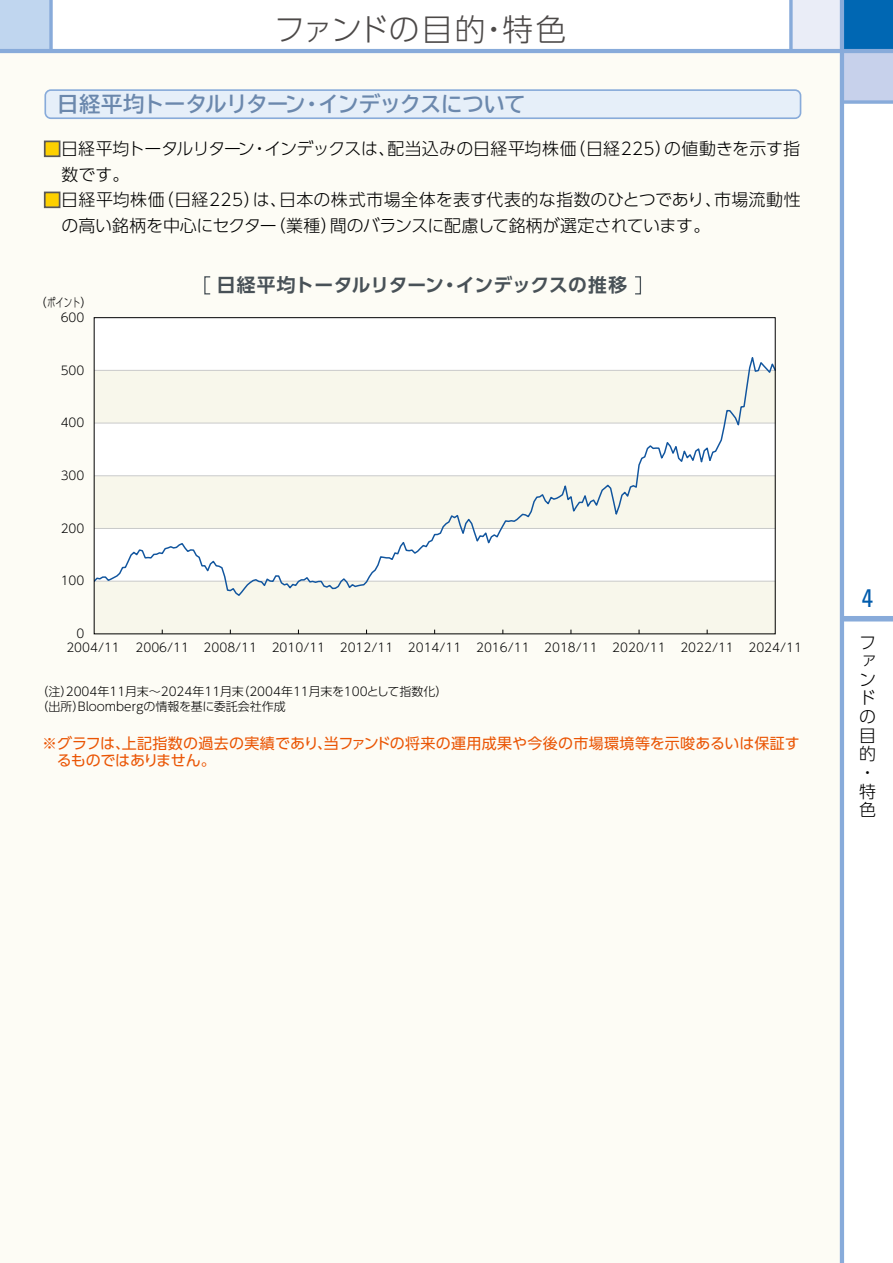
<style>
.page{position:relative;width:893px;height:1263px;background:#fff}
.page>*{position:absolute;margin:0;border:0;box-sizing:border-box;transform-origin:0 0}
.t1{font:300 30.75px "UD Shin Go Pro";letter-spacing:.005em;color:#4c4948}
.t2{font:condensed 25.5px "Univers";color:#005bac}
.t3{font:700 21.3px "TBUD Go Std";letter-spacing:-.025em;color:#6b88ad}
.t4{font:700 18.75px "UD Shin Go Pro De";color:#485157}
.t5{font:300 16.95px/18.6px "UD Shin Go Pro";letter-spacing:.005em;color:#000}
.t6{font:15px/17px "UD Shin Go Pro";letter-spacing:.005em;color:#ea5504}
.t7{font:300 12px/15px "UD Shin Go Pro";color:#000}
.s1{font-size:17.25px;color:#fdd000}
</style>
<div class="page">
<div style="left:0;top:0;width:51px;height:51px;background:#c0d6ef"></div>
<div style="left:842px;top:0;width:51px;height:51px;background:#0067b3"></div>
<div style="left:842px;top:51px;width:51px;height:51px;background:#c7d1eb"></div>
<div style="left:791px;top:0;width:51px;height:51px;background:#eaedf7"></div>
<svg style="left:49px;top:0;width:4px;height:49px"></svg>
<div style="left:0;top:51px;width:842px;height:1212px;background:#fdfcf5"></div>
<div style="left:842px;top:616px;width:51px;height:5px;background:#88abda"></div>
<hr style="left:840px;top:0;width:4px;height:1263px;background:#88abda">
<hr style="left:0;top:49px;width:893px;height:4px;background:#88abda">
<svg style="left:844px;top:100px;width:49px;height:4px"></svg>
<svg style="left:789px;top:0;width:4px;height:49px"></svg>
<svg style="left:44px;top:89px;width:757px;height:30px;background:#dbe7f5"></svg>
<div style="left:44px;top:141px;width:16px;height:16px;border:2px solid #595757"></div>
<div style="left:44px;top:192px;width:16px;height:16px;border:2px solid #595757"></div>
<div style="left:204px;top:276px;width:7px;height:18px;border:1px solid #485157"></div>
<div style="left:634px;top:276px;width:7px;height:18px;border:1px solid #485157"></div>
<div style="left:94px;top:317px;width:681px;height:317px;background:#fff"></div>
<div style="left:94px;top:581px;width:681px;height:53px;background:#f8f7eb"></div>
<svg style="left:96px;top:357px;width:677px;height:239px"></svg>
<h1 class="t1" style="left:274px;top:4px;width:294px">ファンドの目的・特色</h1>
<h3 class="t3" style="left:57px;top:87px;width:470px">日経平均トータルリターン・インデックスについて</h3>
<h3 class="t5" style="left:62px;top:136px;width:740px;line-height:25.3px;text-indent:-18px"><span class="s1">■</span>日経平均トータルリターン・インデックスは、配当込みの日経平均株価（日経225）の値動きを示す指数です。</h3>
<h3 class="t5" style="left:62px;top:187px;width:741px;line-height:25.3px;text-indent:-18px"><span class="s1">■</span>日経平均株価（日経225）は、日本の株式市場全体を表す代表的な指数のひとつであり、市場流動性の高い銘柄を中心にセクター（業種）間のバランスに配慮して銘柄が選定されています。</h3>
<p class="t7" style="left:35px;top:294px;width:59px">（ポイント）</p>
<p class="t7" style="left:61px;top:310px;width:25px">600</p>
<p class="t7" style="left:61px;top:362px;width:25px">500</p>
<p class="t7" style="left:61px;top:415px;width:25px">400</p>
<p class="t7" style="left:61px;top:468px;width:25px">300</p>
<p class="t7" style="left:61px;top:520px;width:25px">200</p>
<p class="t7" style="left:61px;top:573px;width:25px">100</p>
<p class="t7" style="left:76px;top:626px;width:9px">0</p>
<h3 class="t4" style="left:217px;top:270px;width:412px">日経平均トータルリターン・インデックスの推移</h3>
<p class="t7" style="left:66px;top:639px;width:55px">2004/11</p>
<p class="t7" style="left:135px;top:639px;width:668px">2006/11 2008/11 2010/11 2012/11 2014/11 2016/11 2018/11 2020/11 2022/11 2024/11</p>
<p class="t7" style="left:36px;top:683px;width:413px">（注）2004年11月末～2024年11月末（2004年11月末を100として指数化）（出所）Bloombergの情報を基に委託会社作成</p>
<p class="t6" style="left:57px;top:734px;width:744px;text-indent:-15px">※グラフは、上記指数の過去の実績であり、当ファンドの将来の運用成果や今後の市場環境等を示唆あるいは保証するものではありません。</p>
<h2 class="t2" style="left:862px;top:582px;width:13px">4</h2>
<h3 class="t5" style="left:859px;top:632px;width:18px">ファンドの目的・特色</h3>
</div>
